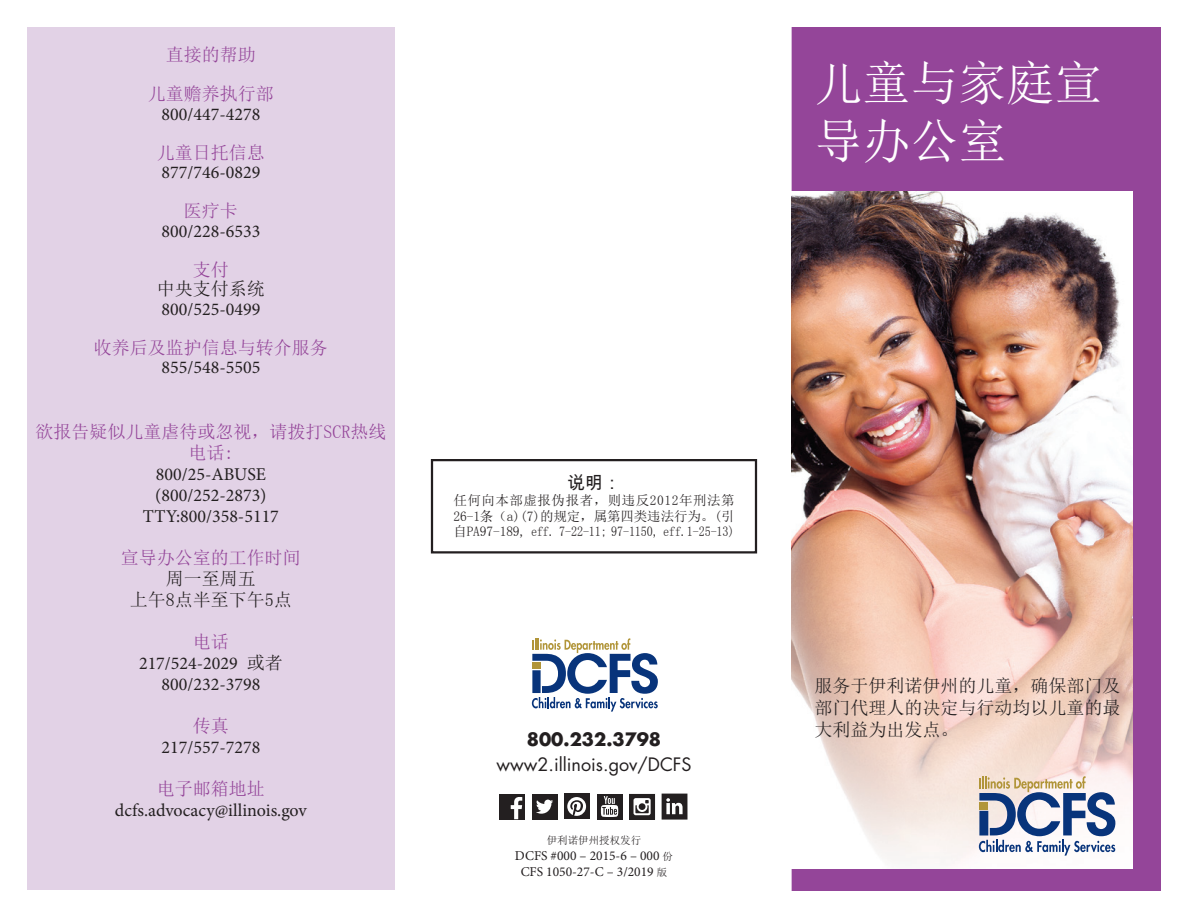
<style>
.page{position:relative;width:1188px;height:918px;background:#fff}
.page>*{position:absolute;margin:0;border:0;box-sizing:border-box;transform-origin:0 0}
.Heading{font:48px/57.6px "Sim Sun";color:#fff}
.Body_text{font:18px/21px "Minion Pro";color:#231f20;text-align:center}
.Body_text-2{font:18px "Sim Sun";color:#944599}
.Heading-2{font:18px/21.6px "Sim Sun";color:#231f20;text-align:justify}
.Heading-3{font:18px/21px "Sim Sun";color:#944599;text-align:center}
.t1{font:18px "Futura";color:#231f20}
.Body_text-3{font:18px "Sim Sun";color:#231f20}
.t2{font:700 18px "Futura";color:#231f20}
.Body_Text{font:18px "Arial Unicode MS";color:#231f20}
.t3{font:13.5px/15.8px "Sim Sun";letter-spacing:-.005em;color:#231f20;text-align:justify}
.t4{font:13.5px "Minion Pro";color:#231f20}
.Body_text-4{font:10.5px "Sim Sun";color:#231f20}
.s1{font-family:"Sim Sun"}
.s2{font-family:"Sim Sun";font-size:10.5px}
</style>
<div class="page">
<div style="left:27px;top:27px;width:368px;height:863px;background:#e2d2e6"></div>
<div style="left:792px;top:27px;width:369px;height:864px;background:#944599"></div>
<img style="left:792px;top:191px;width:341px;height:678px">
<svg style="left:979px;top:776px;width:136px;height:80px;background:#a8b0c1"></svg>
<svg style="left:532px;top:638px;width:126px;height:74px"></svg>
<div style="left:431px;top:459px;width:326px;height:95px;border:2px solid #231f20"></div>
<div style="left:499px;top:794px;width:26px;height:25px;background:#231f20"></div>
<svg style="left:511px;top:797px;width:11px;height:22px"></svg>
<div style="left:532px;top:794px;width:26px;height:26px;background:#231f20"></div>
<svg style="left:536px;top:800px;width:17px;height:14px"></svg>
<div style="left:564px;top:794px;width:26px;height:25px;background:#231f20"></div>
<svg style="left:567px;top:797px;width:19px;height:19px"></svg>
<div style="left:597px;top:794px;width:26px;height:26px;background:#231f20"></div>
<svg style="left:601px;top:796px;width:17px;height:21px"></svg>
<svg style="left:629px;top:794px;width:26px;height:26px"></svg>
<svg style="left:662px;top:794px;width:26px;height:26px"></svg>
<p class="Heading-3" style="left:166px;top:45px;width:91px">直接的帮助</p>
<p class="Body_text-2" style="left:148px;top:85px;width:127px">儿童赡养执行部</p>
<p class="Body_text" style="left:162px;top:104px;width:100px">800/447-4278</p>
<p class="Body_text-2" style="left:157px;top:144px;width:109px">儿童日托信息</p>
<p class="Body_text" style="left:162px;top:162px;width:100px">877/746-0829</p>
<p class="Body_text-2" style="left:184px;top:202px;width:55px">医疗卡</p>
<p class="Body_text" style="left:162px;top:221px;width:100px">800/228-6533</p>
<p class="Body_text-2" style="left:193px;top:261px;width:37px">支付</p>
<p class="Body_text-3" style="left:157px;top:280px;width:109px">中央支付系统</p>
<p class="Body_text" style="left:162px;top:299px;width:100px">800/525-0499</p>
<p class="Body_text-2" style="left:94px;top:339px;width:235px">收养后及监护信息与转介服务</p>
<p class="Body_text" style="left:162px;top:357px;width:100px">855/548-5505</p>
<p class="Heading-3" style="left:35px;top:421px;width:352px">欲报告疑似儿童虐待或忽视，请拨打SCR热线电话:</p>
<p class="Body_text" style="left:156px;top:464px;width:112px">800/25-ABUSE</p>
<p class="Body_text" style="left:143px;top:485px;width:138px">(800/252-2873)<br>TTY:800/358-5117</p>
<p class="Body_text-2" style="left:121px;top:549px;width:181px">宣导办公室的工作时间</p>
<p class="Body_text-3" style="left:166px;top:570px;width:91px">周一至周五</p>
<p class="Body_text-3" style="left:130px;top:591px;width:163px">上午8点半至下午5点</p>
<p class="Body_text-2" style="left:193px;top:633px;width:37px">电话</p>
<p class="Body_text" style="left:139px;top:653px;width:145px">217/524-2029 <span class="s1">或者</span></p>
<p class="Body_text" style="left:162px;top:674px;width:100px">800/232-3798</p>
<p class="Body_text-2" style="left:193px;top:717px;width:37px">传真</p>
<p class="Body_text" style="left:162px;top:737px;width:100px">217/557-7278</p>
<p class="Body_text-2" style="left:157px;top:780px;width:109px">电子邮箱地址</p>
<p class="Body_text" style="left:115px;top:800px;width:193px">dcfs.advocacy@illinois.gov</p>
<p class="Body_Text" style="left:567px;top:470px;width:55px">说明：</p>
<p class="t3" style="left:453px;top:492px;width:283px">任何向本部虚报伪报者，则违反2012年刑法第26-1条（a)(7)的规定，属第四类违法行为。(引自PA97-189, eff. 7-22-11; 97-1150, eff.1-25-13)</p>
<p class="t2" style="left:527px;top:726px;width:136px">800.232.3798</p>
<p class="t1" style="left:496px;top:752px;width:197px">www2.illinois.gov/DCFS</p>
<p class="Body_text-4" style="left:547px;top:835px;width:96px">伊利诺伊州授权发行</p>
<p class="t4" style="left:515px;top:847px;width:160px">DCFS #000 – 2015-6 – 000 <span class="s2">份</span></p>
<p class="t4" style="left:521px;top:863px;width:148px">CFS 1050-27-C – 3/2019 <span class="s2">版</span></p>
<p class="Heading" style="left:815px;top:54px;width:289px">儿童与家庭宣导办公室</p>
<p class="Heading-2" style="left:815px;top:675px;width:307px">服务于伊利诺伊州的儿童，确保部门及部门代理人的决定与行动均以儿童的最大利益为出发点。</p>
</div>
